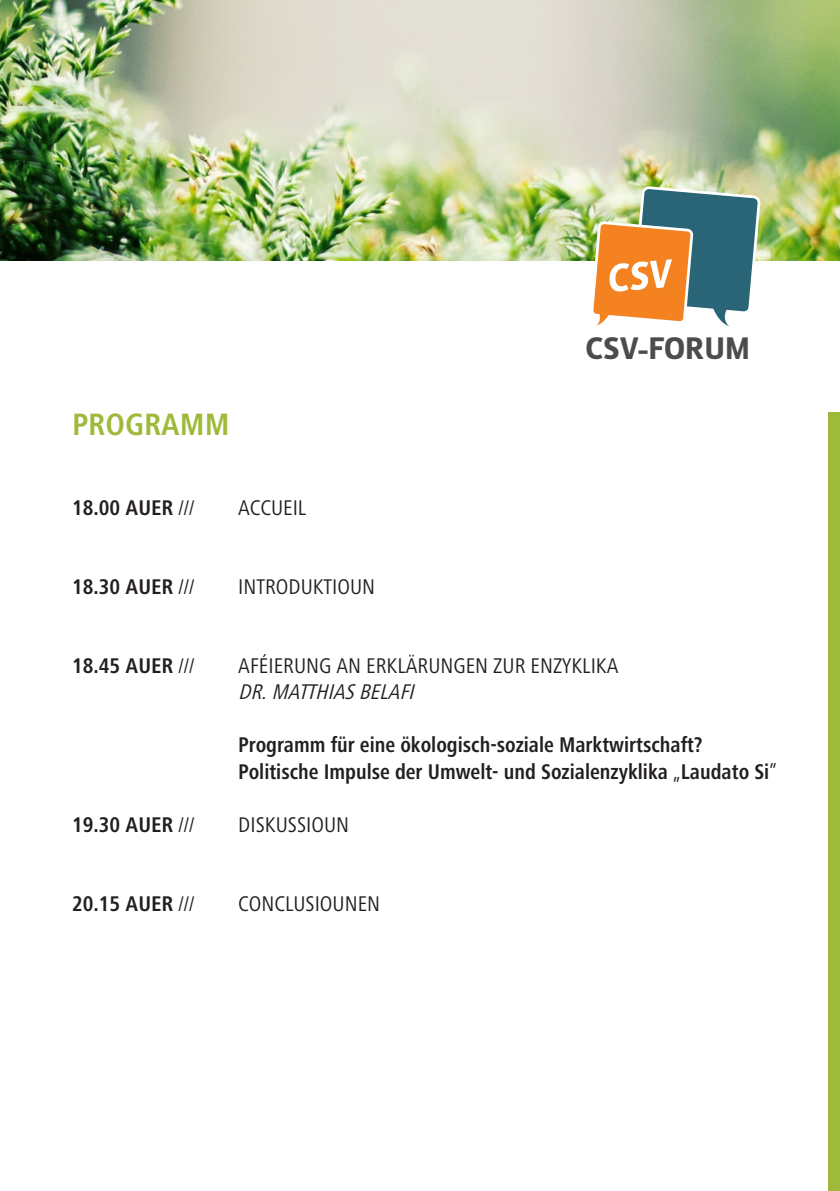
<style>
.page{position:relative;width:840px;height:1191px;background:#fff}
.page>*{position:absolute;margin:0;border:0;box-sizing:border-box;transform-origin:0 0}
.t1{font:700 condensed 32px "Frutiger Next Pro";color:#9fba3a}
.t2{font:800 30px "Botanika";color:#4b4c4d}
.t3{font:700 condensed 22px "Frutiger Next Pro";color:#231f20;scale:.96 1}
.t4{font:condensed 22px "Frutiger Next Pro";color:#231f20}
.t5{font:700 condensed 22px "Frutiger Next Pro";color:#231f20}
.t6{font:italic condensed 22px "Frutiger Next Pro";color:#231f20}
.s1{font-weight:400}
</style>
<div class="page">
<div style="left:828px;top:412px;width:11px;height:779px;background:#9fba3a"></div>
<img style="left:0;top:0;width:839px;height:261px">
<svg style="left:582px;top:184px;width:179px;height:142px"></svg>
<p class="t1" style="left:72px;top:406px;width:159px">PROGRAMM</p>
<p class="t5" style="left:72px;top:495px;width:124px">18.00 AUER <span class="s1">///</span></p>
<p class="t4" style="left:238px;top:495px;width:70px">ACCUEIL</p>
<p class="t5" style="left:72px;top:574px;width:124px">18.30 AUER <span class="s1">///</span></p>
<p class="t4" style="left:238px;top:574px;width:138px">INTRODUKTIOUN</p>
<p class="t2" style="left:585px;top:330px;width:166px">CSV-FORUM</p>
<p class="t5" style="left:72px;top:653px;width:124px">18.45 AUER <span class="s1">///</span></p>
<p class="t4" style="left:238px;top:653px;width:381px">AFÉIERUNG AN ERKLÄRUNGEN ZUR ENZYKLIKA</p>
<p class="t6" style="left:238px;top:679px;width:183px">DR.MATTHIASBELAFI</p>
<p class="t3" style="left:238px;top:732px;width:484px">Programm für eine ökologisch-soziale Marktwirtschaft?</p>
<p class="t3" style="left:238px;top:759px;width:562px">Politische Impulse der Umwelt- und Sozialenzyklika <span class="s1">„</span>Laudato Si<span class="s1">”</span></p>
<p class="t5" style="left:72px;top:811px;width:124px">19.30 AUER <span class="s1">///</span></p>
<p class="t4" style="left:238px;top:811px;width:112px">DISKUSSIOUN</p>
<p class="t5" style="left:72px;top:891px;width:124px">20.15 AUER <span class="s1">///</span></p>
<p class="t4" style="left:238px;top:891px;width:143px">CONCLUSIOUNEN</p>
</div>
